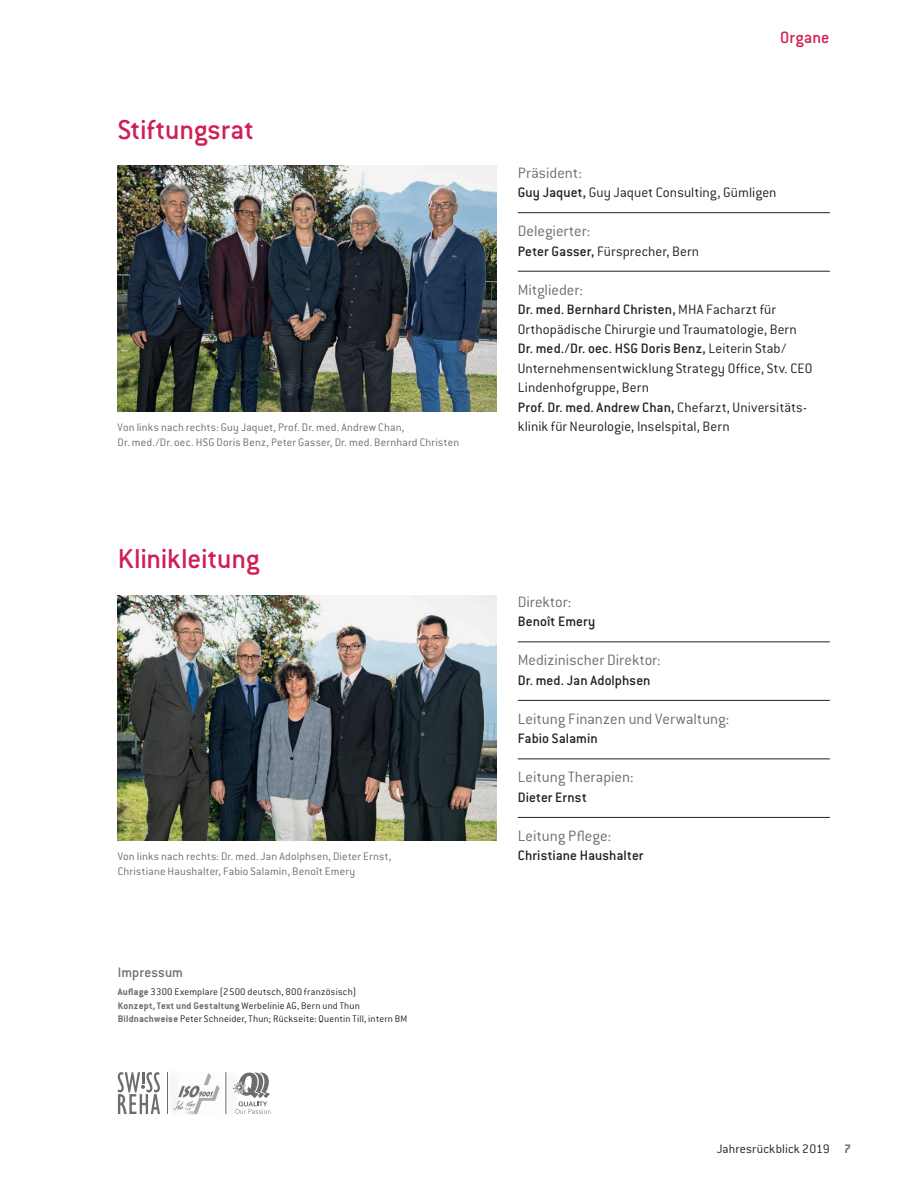
<style>
.page{position:relative;width:915px;height:1191px;background:#fff}
.page>*{position:absolute;margin:0;border:0;box-sizing:border-box;transform-origin:0 0}
.t1{font:500 30px "Conduit ITC";letter-spacing:-.005em;color:#d01f53}
.t2{font:500 18px "Conduit ITC";letter-spacing:.005em;color:#d01f53}
.t3{font:300 16.5px "Conduit ITC";color:#6c6d70}
.t4{font:300 15px/19.5px "Conduit ITC";letter-spacing:.005em;color:#231f20}
.t5{font:500 15px "Conduit ITC";letter-spacing:.005em;color:#231f20}
.t6{font:500 15px "Conduit ITC";letter-spacing:.005em;color:#6c6d70}
.t7{font:300 13.5px "Conduit ITC";letter-spacing:.01em;color:#231f20}
.t8{font:300 12px/15px "Conduit ITC";letter-spacing:.015em;color:#6c6d70}
.t9{font:300 10.5px/13.5px "Conduit ITC";letter-spacing:.02em;color:#231f20}
.s1{font-weight:500}
.s2{font-weight:700;color:#6c6d70}
</style>
<div class="page">
<img style="left:182px;top:1073px;width:38px;height:42px">
<div style="left:165px;top:1065px;width:17px;height:55px;background:#231f20;opacity:.45"></div>
<hr style="left:167px;top:1072px;width:1px;height:42px;background:#6c6d70">
<div style="left:223px;top:1065px;width:17px;height:55px;background:#231f20;opacity:.45"></div>
<hr style="left:225px;top:1072px;width:1px;height:42px;background:#6c6d70">
<svg style="left:118px;top:1072px;width:42px;height:42px"></svg>
<svg style="left:232px;top:1072px;width:38px;height:42px"></svg>
<img style="left:118px;top:166px;width:378px;height:246px">
<img style="left:118px;top:595px;width:378px;height:246px">
<hr style="left:517px;top:212px;width:312px;height:1px;background:#231f20">
<hr style="left:517px;top:271px;width:312px;height:1px;background:#231f20">
<hr style="left:517px;top:641px;width:312px;height:1px;background:#231f20">
<hr style="left:517px;top:700px;width:312px;height:1px;background:#231f20">
<hr style="left:517px;top:758px;width:312px;height:1px;background:#231f20">
<hr style="left:517px;top:817px;width:312px;height:1px;background:#231f20">
<h1 class="t1" style="left:118px;top:112px;width:138px">Stiftungsrat</h1>
<p class="t8" style="left:117px;top:420px;width:343px">Von links nach rechts: Guy Jaquet, Prof. Dr. med. Andrew Chan,<br>Dr. med./Dr. oec. HSG Doris Benz, Peter Gasser, Dr. med. Bernhard Christen</p>
<h1 class="t1" style="left:118px;top:541px;width:143px">Klinikleitung</h1>
<p class="t2" style="left:779px;top:27px;width:51px">Organe</p>
<p class="t3" style="left:517px;top:163px;width:65px">Präsident:</p>
<p class="t4" style="left:517px;top:183px;width:260px"><span class="s1">Guy Jaquet,</span> Guy Jaquet Consulting, Gümligen</p>
<p class="t3" style="left:517px;top:222px;width:74px">Delegierter:</p>
<p class="t4" style="left:517px;top:241px;width:183px"><span class="s1">Peter Gasser,</span> Fürsprecher, Bern</p>
<p class="t3" style="left:517px;top:280px;width:66px">Mitglieder:</p>
<p class="t4" style="left:517px;top:300px;width:296px"><span class="s1">Dr. med. Bernhard Christen,</span> MHA Facharzt für Orthopädische Chirurgie und Traumatologie, Bern <span class="s1">Dr. med./Dr. oec. HSG Doris Benz,</span> Leiterin Stab/ Unternehmensentwicklung Strategy Office, Stv. CEO Lindenhofgruppe, Bern<br><span class="s1">Prof. Dr. med. Andrew Chan,</span> Chefarzt, Universitäts&shy;klinik für Neurologie, Inselspital, Bern</p>
<p class="t3" style="left:517px;top:592px;width:55px">Direktor:</p>
<p class="t5" style="left:517px;top:613px;width:79px">Benoît Emery</p>
<p class="t3" style="left:517px;top:651px;width:144px">Medizinischer Direktor:</p>
<p class="t5" style="left:517px;top:671px;width:134px">Dr. med. Jan Adolphsen</p>
<p class="t3" style="left:517px;top:709px;width:213px">Leitung Finanzen und Verwaltung:</p>
<p class="t5" style="left:517px;top:730px;width:81px">Fabio Salamin</p>
<p class="t3" style="left:517px;top:768px;width:117px">Leitung Therapien:</p>
<p class="t5" style="left:517px;top:788px;width:70px">Dieter Ernst</p>
<p class="t3" style="left:517px;top:826px;width:95px">Leitung Pflege:</p>
<p class="t8" style="left:118px;top:849px;width:275px">Von links nach rechts: Dr. med. Jan Adolphsen, Dieter Ernst,</p>
<p class="t5" style="left:517px;top:847px;width:127px">Christiane Haushalter</p>
<p class="t8" style="left:118px;top:864px;width:239px">Christiane Haushalter, Fabio Salamin, Benoît Emery</p>
<p class="t6" style="left:118px;top:964px;width:67px">Impressum</p>
<p class="t9" style="left:118px;top:985px;width:291px"><span class="s2">Auflage</span> 3300 Exemplare (2500 deutsch, 800 französisch)<br><span class="s2">Konzept, Text und Gestaltung</span> Werbelinie AG, Bern und Thun<br><span class="s2">Bildnachweise</span> Peter Schneider, Thun; Rückseite: Quentin Till, intern BM</p>
<p class="t7" style="left:716px;top:1141px;width:136px">Jahresrückblick 2019 <span class="s2">7</span></p>
</div>
